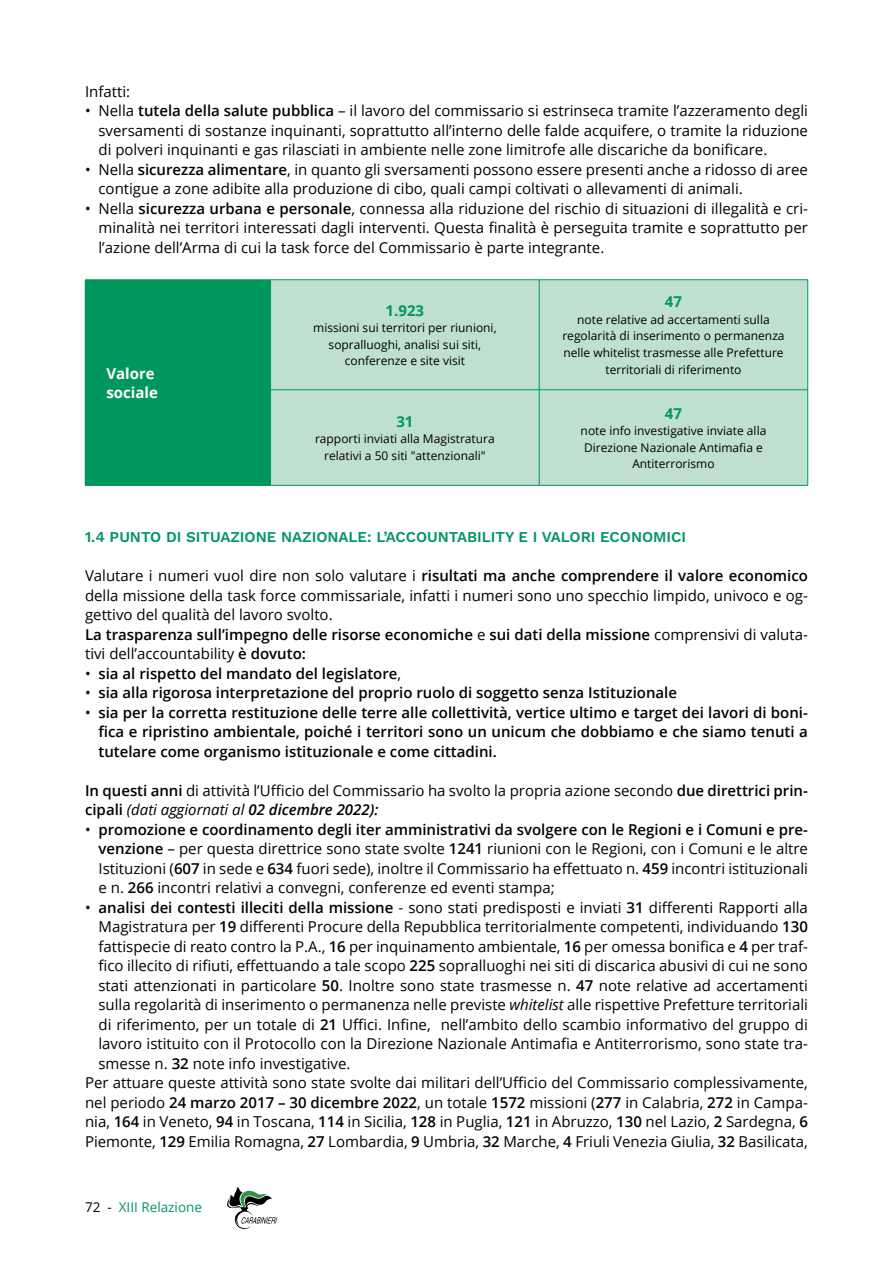
<style>
.page{position:relative;width:893px;height:1263px;background:#fff}
.page>*{position:absolute;margin:0;border:0;box-sizing:border-box;transform-origin:0 0}
.t1{font:15px/19.5px "Open Sans";color:#000;text-align:justify}
.t2{font:600 15px/19.5px "Open Sans";color:#000;text-align:justify}
.t3{font:600 15px "Work Sans";color:#00975f}
.t4{font:700 15px/19.5px "Open Sans";color:#fff}
.t5{font:700 15px "Open Sans";color:#00975f}
.t6{font:13.5px "Open Sans";color:#00975f}
.t7{font:12px/16.5px "Open Sans";color:#000;text-align:center}
.s1{font-weight:600}
.s2{font-weight:400}
.s3{font-style:italic}
.s4{font-weight:600;font-style:italic}
.s5{color:#000}
</style>
<div class="page">
<svg style="left:227px;top:1187px;width:50px;height:42px"></svg>
<div style="left:85px;top:280px;width:186px;height:205px;background:#00975f"></div>
<div style="left:271px;top:280px;width:536px;height:205px;background:#c0e0cf"></div>
<hr style="left:85px;top:279px;width:186px;height:1px;background:#00975f">
<hr style="left:271px;top:279px;width:268px;height:1px;background:#00975f">
<hr style="left:539px;top:279px;width:269px;height:1px;background:#00975f">
<hr style="left:539px;top:280px;width:1px;height:110px;background:#00975f">
<hr style="left:807px;top:280px;width:1px;height:110px;background:#00975f">
<hr style="left:270px;top:389px;width:269px;height:1px;background:#00975f">
<hr style="left:539px;top:389px;width:269px;height:1px;background:#00975f">
<hr style="left:539px;top:390px;width:1px;height:95px;background:#00975f">
<hr style="left:807px;top:390px;width:1px;height:95px;background:#00975f">
<hr style="left:85px;top:485px;width:186px;height:1px;background:#00975f">
<hr style="left:271px;top:485px;width:268px;height:1px;background:#00975f">
<hr style="left:539px;top:485px;width:269px;height:1px;background:#00975f">
<p class="t1" style="left:85px;top:81px;width:47px">Infatti:</p>
<p class="t1" style="left:98px;top:100px;width:711px;text-indent:-13px">• Nella <span class="s1">tutela della salute pubblica</span> – il lavoro del commissario si estrinseca tramite l’azzeramento degli sversamenti di sostanze inquinanti, soprattutto all’interno delle falde acquifere, o tramite la riduzione di polveri inquinanti e gas rilasciati in ambiente nelle zone limitrofe alle discariche da bonificare.</p>
<p class="t1" style="left:98px;top:159px;width:711px;text-indent:-13px">• Nella <span class="s1">sicurezza alimentare</span>, in quanto gli sversamenti possono essere presenti anche a ridosso di aree contigue a zone adibite alla produzione di cibo, quali campi coltivati o allevamenti di animali.</p>
<p class="t1" style="left:98px;top:198px;width:711px;text-indent:-13px">• Nella <span class="s1">sicurezza urbana e personale</span>, connessa alla riduzione del rischio di situazioni di illegalità e cri&shy;minalità nei territori interessati dagli interventi. Questa finalità è perseguita tramite e soprattutto per l’azione dell’Arma di cui la task force del Commissario è parte integrante.</p>
<p class="t4" style="left:106px;top:363px;width:53px">Valore sociale</p>
<p class="t5" style="left:386px;top:300px;width:40px">1.923</p>
<p class="t7" style="left:313px;top:319px;width:185px">missioni sui territori per riunioni, sopralluoghi, analisi sui siti, conferenze e site visit</p>
<p class="t5" style="left:396px;top:411px;width:19px">31</p>
<p class="t7" style="left:315px;top:430px;width:181px">rapporti inviati alla Magistratura relativi a 50 siti "attenzionali"</p>
<p class="t5" style="left:665px;top:291px;width:19px">47</p>
<p class="t7" style="left:562px;top:311px;width:224px">note relative ad accertamenti sulla regolarità di inserimento o permanenza nelle whitelist trasmesse alle Prefetture territoriali di riferimento</p>
<p class="t5" style="left:665px;top:402px;width:19px">47</p>
<p class="t7" style="left:581px;top:422px;width:187px">note info investigative inviate alla<br>Direzione Nazionale Antimafia e<br>Antiterrorismo</p>
<p class="t3" style="left:85px;top:525px;width:603px">1.4 PUNTO DI SITUAZIONE NAZIONALE: L’ACCOUNTABILITY E I VALORI ECONOMICI</p>
<p class="t1" style="left:85px;top:566px;width:724px;text-align:left">Valutare i numeri vuol dire non solo valutare i <span class="s1">risultati ma anche comprendere il valore economico </span>della missione della task force commissariale, infatti i numeri sono uno specchio limpido, univoco e og&shy;gettivo del qualità del lavoro svolto.<br><span class="s1">La trasparenza sull’impegno delle risorse economiche</span> e <span class="s1">sui dati della missione</span> comprensivi di valuta&shy;tivi dell’accountability <span class="s1">è dovuto:</span></p>
<p class="t2" style="left:85px;top:663px;width:318px"><span class="s2">•</span> sia al rispetto del mandato del legislatore<span class="s2">,</span></p>
<p class="t2" style="left:85px;top:683px;width:594px"><span class="s2">•</span> sia alla rigorosa interpretazione del proprio ruolo di soggetto senza Istituzionale</p>
<p class="t2" style="left:98px;top:702px;width:711px;text-indent:-13px"><span class="s2">•</span> sia per la corretta restituzione delle terre alle collettività, vertice ultimo e target dei lavori di boni&shy;fica e ripristino ambientale, poiché i territori sono un unicum che dobbiamo e che siamo tenuti a tutelare come organismo istituzionale e come cittadini.</p>
<p class="t1" style="left:85px;top:780px;width:724px"><span class="s1">In questi anni</span> di attività l’Ufficio del Commissario ha svolto la propria azione secondo <span class="s1">due direttrici prin&shy;cipali</span> <span class="s3">(dati aggiornati al</span> <span class="s4">02 dicembre 2022):</span></p>
<p class="t1" style="left:98px;top:819px;width:711px;text-indent:-13px">• <span class="s1">promozione e coordinamento degli iter amministrativi da svolgere con le Regioni e i Comuni e pre&shy;venzione</span> – per questa direttrice sono state svolte <span class="s1">1241</span> riunioni con le Regioni, con i Comuni e le altre Istituzioni (<span class="s1">607</span> in sede e <span class="s1">634</span> fuori sede), inoltre il Commissario ha effettuato n. <span class="s1">459</span> incontri istituzionali e n. <span class="s1">266</span> incontri relativi a convegni, conferenze ed eventi stampa;</p>
<p class="t1" style="left:85px;top:897px;width:724px">• <span class="s1">analisi dei contesti illeciti della missione</span> - sono stati predisposti e inviati <span class="s1">31</span> differenti Rapporti alla</p>
<p class="t1" style="left:98px;top:917px;width:711px">Magistratura per <span class="s1">19</span> differenti Procure della Repubblica territorialmente competenti, individuando <span class="s1">130</span></p>
<p class="t1" style="left:98px;top:936px;width:711px">fattispecie di reato contro la P.A., <span class="s1">16</span> per inquinamento ambientale, <span class="s1">16</span> per omessa bonifica e <span class="s1">4</span> per traf-</p>
<p class="t1" style="left:98px;top:956px;width:711px">fico illecito di rifiuti, effettuando a tale scopo <span class="s1">225</span> sopralluoghi nei siti di discarica abusivi di cui ne sono</p>
<p class="t1" style="left:98px;top:975px;width:711px">stati attenzionati in particolare <span class="s1">50</span>. Inoltre sono state trasmesse n. <span class="s1">47</span> note relative ad accertamenti</p>
<p class="t1" style="left:98px;top:995px;width:711px">sulla regolarità di inserimento o permanenza nelle previste <span class="s3">whitelist</span> alle rispettive Prefetture territoriali</p>
<p class="t1" style="left:98px;top:1014px;width:711px">di riferimento, per un totale di <span class="s1">21</span> Uffici. Infine, nell’ambito dello scambio informativo del gruppo di</p>
<p class="t1" style="left:98px;top:1034px;width:711px">lavoro istituito con il Protocollo con la Direzione Nazionale Antimafia e Antiterrorismo, sono state tra-</p>
<p class="t1" style="left:98px;top:1053px;width:253px">smesse n. <span class="s1">32</span> note info investigative.</p>
<p class="t1" style="left:85px;top:1073px;width:724px">Per attuare queste attività sono state svolte dai militari dell’Ufficio del Commissario complessivamente,</p>
<p class="t1" style="left:85px;top:1092px;width:724px">nel periodo <span class="s1">24 marzo 2017 – 30 dicembre 2022</span>, un totale <span class="s1">1572</span> missioni (<span class="s1">277</span> in Calabria, <span class="s1">272</span> in Campa-</p>
<p class="t1" style="left:85px;top:1112px;width:724px">nia, <span class="s1">164</span> in Veneto, <span class="s1">94</span> in Toscana, <span class="s1">114</span> in Sicilia, <span class="s1">128</span> in Puglia, <span class="s1">121</span> in Abruzzo, <span class="s1">130</span> nel Lazio, <span class="s1">2</span> Sardegna, <span class="s1">6</span></p>
<p class="t1" style="left:85px;top:1131px;width:724px">Piemonte, <span class="s1">129</span> Emilia Romagna, <span class="s1">27</span> Lombardia, <span class="s1">9</span> Umbria, <span class="s1">32</span> Marche, <span class="s1">4</span> Friuli Venezia Giulia, <span class="s1">32</span> Basilicata,</p>
<p class="t6" style="left:85px;top:1198px;width:118px"><span class="s5">72 -</span> XIII Relazione</p>
</div>
